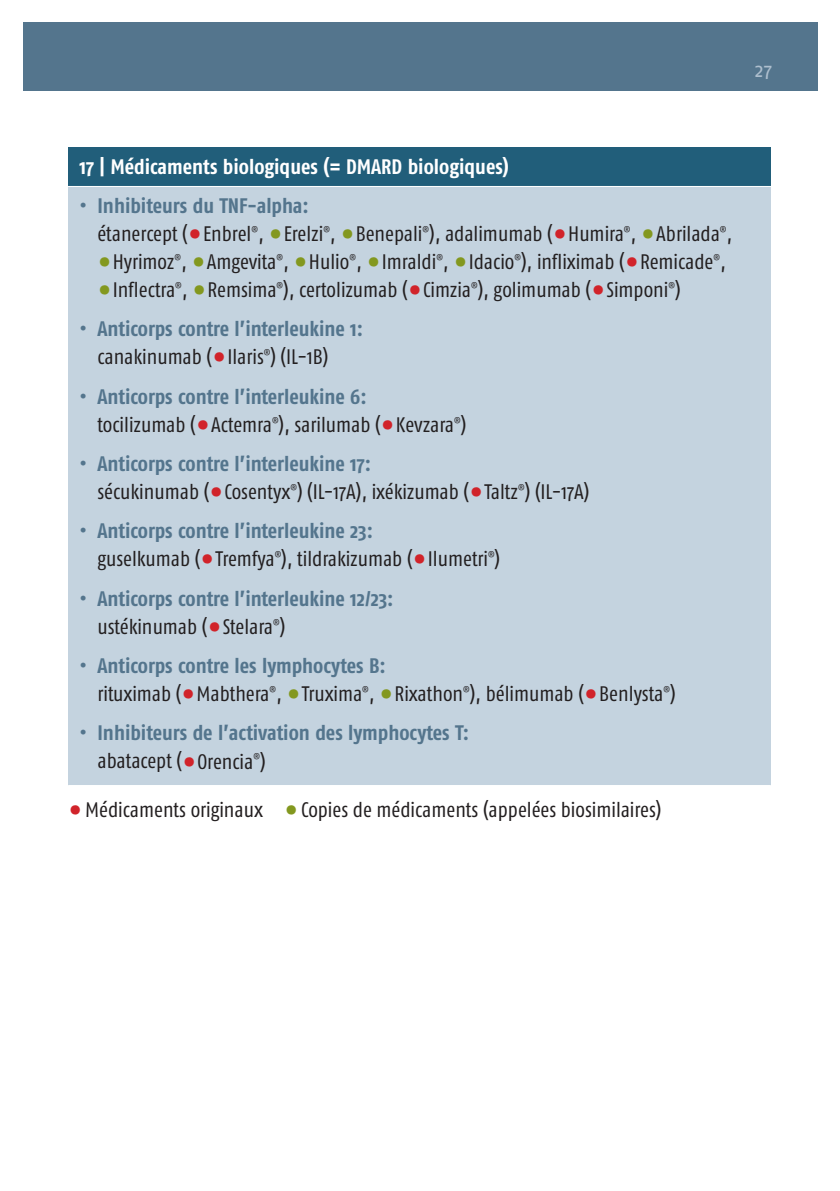
<style>
.page{position:relative;width:840px;height:1191px;background:#fff}
.page>*{position:absolute;margin:0;border:0;box-sizing:border-box;transform-origin:0 0}
.t1{font:21px/28px "Fago Co";color:#231f20}
.t2{font:700 21px/28px "Fago Co";letter-spacing:-.005em;color:#54758d}
.t3{font:700 21px "Fago Co";color:#fff}
.t4{font:20px "Fago OT";color:#aebfce}
.t5{font:9px "Fago Co";color:#231f20}
.s1{font-weight:700;color:#54758d}
.s2{font-weight:700;font-size:40px;color:#d1232a}
.s3{font-weight:700;font-size:40px;color:#83981f}
.s4{font-weight:400;color:#231f20}
.s5{font-size:40px;color:#d1232a}
</style>
<div class="page">
<div style="left:23px;top:23px;width:793px;height:68px;background:#54758d"></div>
<div style="left:68px;top:147px;width:702px;height:39px;background:#215e7a"></div>
<div style="left:68px;top:186px;width:702px;height:599px;background:#c4d3df"></div>
<hr style="left:68px;top:186px;width:702px;height:1px;background:#fff">
<p class="t4" style="left:754px;top:58px;width:19px">27</p>
<p class="t3" style="left:79px;top:154px;width:430px">17 | Médicaments biologiques (= DMARD biologiques)</p>
<p class="t1" style="left:97px;top:191px;width:636px;text-indent:-18px"><span class="s1">• Inhibiteurs du TNF-alpha:<br></span>étanercept (<span class="s2">•</span>Enbrel , <span class="s3">•</span>Erelzi , <span class="s3">•</span>Benepali ), adalimumab (<span class="s2">•</span>Humira , <span class="s3">•</span>Abrilada ,</p>
<p class="t5" style="left:251px;top:224px;width:8px">®</p>
<p class="t5" style="left:323px;top:224px;width:8px">®</p>
<p class="t5" style="left:422px;top:224px;width:8px">®</p>
<p class="t5" style="left:623px;top:224px;width:8px">®</p>
<p class="t5" style="left:719px;top:224px;width:8px">®</p>
<p class="t1" style="left:97px;top:247px;width:629px"><span class="s3">•</span>Hyrimoz , <span class="s3">•</span>Amgevita , <span class="s3">•</span>Hulio , <span class="s3">•</span>Imraldi , <span class="s3">•</span>Idacio ), infliximab (<span class="s2">•</span>Remicade ,</p>
<p class="t5" style="left:174px;top:252px;width:8px">®</p>
<p class="t5" style="left:276px;top:252px;width:8px">®</p>
<p class="t5" style="left:349px;top:252px;width:8px">®</p>
<p class="t5" style="left:436px;top:252px;width:8px">®</p>
<p class="t5" style="left:514px;top:252px;width:8px">®</p>
<p class="t5" style="left:713px;top:252px;width:8px">®</p>
<p class="t1" style="left:97px;top:275px;width:584px"><span class="s3">•</span>Inflectra , <span class="s3">•</span>Remsima ), certolizumab (<span class="s2">•</span>Cimzia ), golimumab (<span class="s2">•</span>Simponi )</p>
<p class="t5" style="left:175px;top:280px;width:8px">®</p>
<p class="t5" style="left:276px;top:280px;width:8px">®</p>
<p class="t5" style="left:471px;top:280px;width:8px">®</p>
<p class="t5" style="left:668px;top:280px;width:8px">®</p>
<p class="t2" style="left:97px;top:315px;width:267px;text-indent:-18px">• Anticorps contre l’interleukine 1: <span class="s4">canakinumab (</span><span class="s5">•</span><span class="s4">Ilaris ) (IL-1B)</span></p>
<p class="t5" style="left:264px;top:347px;width:8px">®</p>
<p class="t1" style="left:97px;top:382px;width:370px;text-indent:-18px"><span class="s1">• Anticorps contre l’interleukine 6:<br></span>tocilizumab (<span class="s2">•</span>Actemra ), sarilumab (<span class="s2">•</span>Kevzara )</p>
<p class="t5" style="left:272px;top:414px;width:8px">®</p>
<p class="t5" style="left:454px;top:414px;width:8px">®</p>
<p class="t1" style="left:97px;top:449px;width:493px;text-indent:-18px"><span class="s1">• Anticorps contre l’interleukine 17:<br></span>sécukinumab (<span class="s2">•</span>Cosentyx ) (IL-17A), ixékizumab (<span class="s2">•</span>Taltz ) (IL-17A)</p>
<p class="t5" style="left:290px;top:482px;width:8px">®</p>
<p class="t5" style="left:518px;top:482px;width:8px">®</p>
<p class="t1" style="left:97px;top:517px;width:404px;text-indent:-18px"><span class="s1">• Anticorps contre l’interleukine 23:<br></span>guselkumab (<span class="s2">•</span>Tremfya ), tildrakizumab (<span class="s2">•</span>Ilumetri )</p>
<p class="t5" style="left:274px;top:549px;width:8px">®</p>
<p class="t5" style="left:487px;top:549px;width:8px">®</p>
<p class="t2" style="left:97px;top:584px;width:297px;text-indent:-18px">• Anticorps contre l’interleukine 12/23: <span class="s4">ustékinumab (</span><span class="s5">•</span><span class="s4">Stelara )</span></p>
<p class="t5" style="left:273px;top:616px;width:8px">®</p>
<p class="t1" style="left:97px;top:651px;width:579px;text-indent:-18px"><span class="s1">• Anticorps contre les lymphocytes B:<br></span>rituximab (<span class="s2">•</span>Mabthera , <span class="s3">•</span>Truxima , <span class="s3">•</span>Rixathon ), bélimumab (<span class="s2">•</span>Benlysta )</p>
<p class="t5" style="left:269px;top:684px;width:8px">®</p>
<p class="t5" style="left:362px;top:684px;width:8px">®</p>
<p class="t5" style="left:463px;top:684px;width:8px">®</p>
<p class="t5" style="left:663px;top:684px;width:8px">®</p>
<p class="t2" style="left:97px;top:719px;width:373px;text-indent:-18px">• Inhibiteurs de l’activation des lymphocytes T: <span class="s4">abatacept (</span><span class="s5">•</span><span class="s4">Orencia )</span></p>
<p class="t5" style="left:253px;top:751px;width:8px">®</p>
<p class="t1" style="left:68px;top:795px;width:594px"><span class="s2">•</span>Médicaments originaux <span class="s3">•</span>Copies de médicaments (appelées biosimilaires)</p>
</div>
